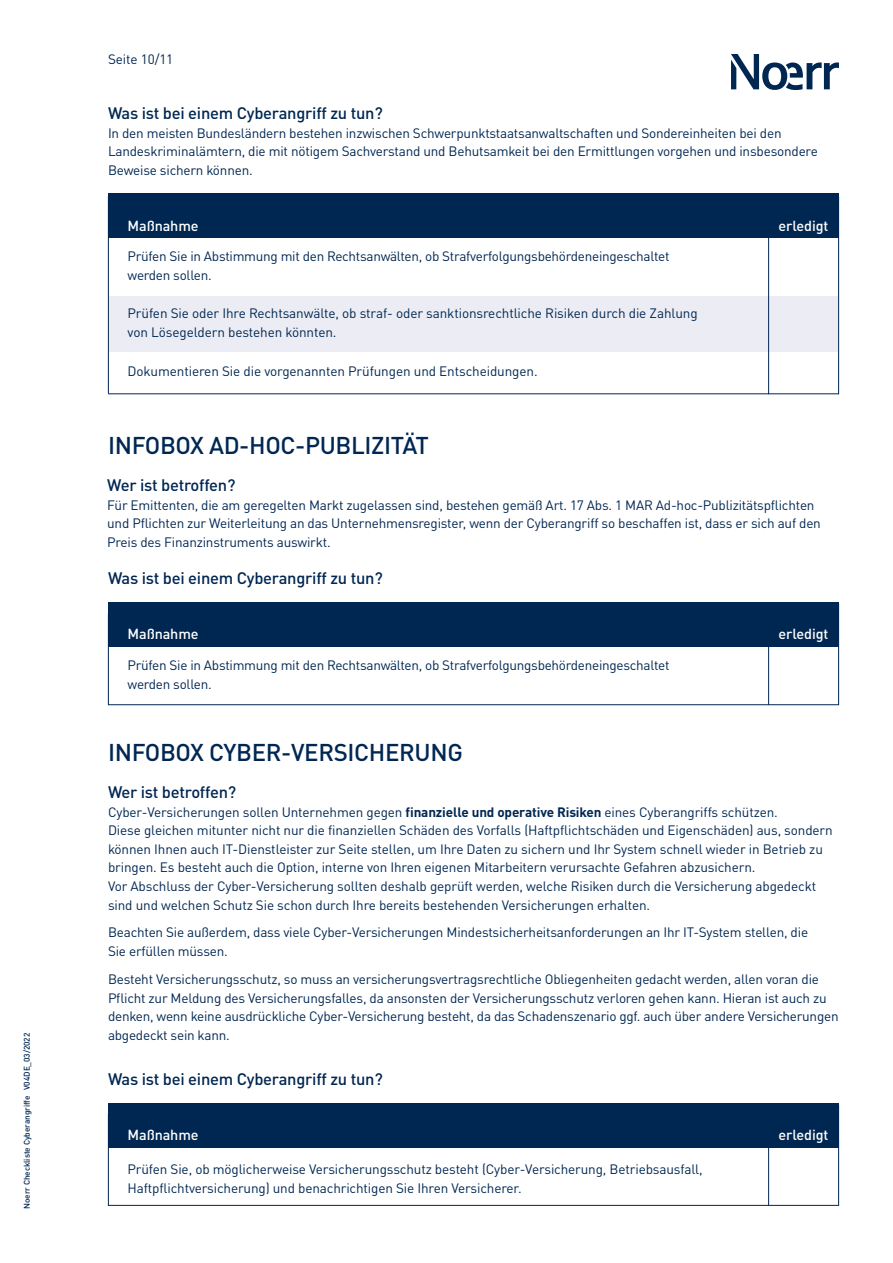
<style>
.page{position:relative;width:893px;height:1263px;background:#fff}
.page>*{position:absolute;margin:0;border:0;box-sizing:border-box;transform-origin:0 0}
.t1{font:500 24px "DIN Pro";letter-spacing:-.015em;color:#002752}
.t2{font:500 16.5px "DIN Pro";letter-spacing:-.015em;color:#002752}
.t3{font:500 14.4px "DIN Pro";letter-spacing:-.01em;color:#fff}
.t4{font:13.5px/18.6px "DIN Pro";letter-spacing:-.015em;color:#002752}
.t5{font:500 8.25px "DIN Pro";letter-spacing:-.01em;color:#002752}
.s1{font-weight:700}
</style>
<div class="page">
<div style="left:108px;top:194px;width:731px;height:44px;background:#002752"></div>
<div style="left:108px;top:296px;width:731px;height:56px;background:#ecedf4"></div>
<hr style="left:108px;top:196px;width:1px;height:197px;background:#002752">
<hr style="left:768px;top:194px;width:1px;height:200px;background:#002752">
<hr style="left:838px;top:197px;width:1px;height:197px;background:#002752">
<hr style="left:108px;top:393px;width:731px;height:1px;background:#002752">
<div style="left:108px;top:1103px;width:731px;height:45px;background:#002752"></div>
<hr style="left:108px;top:1114px;width:1px;height:92px;background:#002752">
<hr style="left:768px;top:1105px;width:1px;height:101px;background:#002752">
<hr style="left:838px;top:1105px;width:1px;height:101px;background:#002752">
<hr style="left:108px;top:1205px;width:731px;height:1px;background:#002752">
<div style="left:108px;top:602px;width:731px;height:45px;background:#002752"></div>
<hr style="left:108px;top:614px;width:1px;height:91px;background:#002752">
<hr style="left:768px;top:604px;width:1px;height:101px;background:#002752">
<hr style="left:838px;top:604px;width:1px;height:101px;background:#002752">
<hr style="left:108px;top:704px;width:731px;height:1px;background:#002752">
<svg style="left:731px;top:54px;width:108px;height:36px"></svg>
<p class="t5" style="left:20px;top:1209px;width:178px;rotate:-90deg">Noerr Checkliste Cyberangriffe V04DE_03/2022</p>
<p class="t4" style="left:108px;top:49px;width:67px">Seite 10/11</p>
<p class="t2" style="left:108px;top:101px;width:276px">Was ist bei einem Cyberangriff zu tun?</p>
<p class="t4" style="left:108px;top:123px;width:711px">In den meisten Bundesländern bestehen inzwischen Schwerpunktstaatsanwaltschaften und Sondereinheiten bei den<br>Landeskriminalämtern, die mit nötigem Sachverstand und Behutsamkeit bei den Ermittlungen vorgehen und insbesondere<br>Beweise sichern können.</p>
<p class="t3" style="left:128px;top:214px;width:73px">Maßnahme</p>
<p class="t3" style="left:778px;top:214px;width:51px">erledigt</p>
<p class="t4" style="left:128px;top:246px;width:543px">Prüfen Sie in Abstimmung mit den Rechtsanwälten, ob Strafverfolgungsbehördeneingeschaltet werden sollen.</p>
<p class="t4" style="left:128px;top:303px;width:572px">Prüfen Sie oder Ihre Rechtsanwälte, ob straf- oder sanktionsrechtliche Risiken durch die Zahlung von Lösegeldern bestehen könnten.</p>
<p class="t4" style="left:128px;top:361px;width:412px">Dokumentieren Sie die vorgenannten Prüfungen und Entscheidungen.</p>
<h1 class="t1" style="left:108px;top:427px;width:322px">INFOBOX AD-HOC-PUBLIZITÄT</h1>
<p class="t2" style="left:107px;top:472px;width:130px">Wer ist betroffen?</p>
<p class="t4" style="left:107px;top:495px;width:715px">Für Emittenten, die am geregelten Markt zugelassen sind, bestehen gemäß Art. 17 Abs. 1 MAR Ad-hoc-Publizitätspflichten und Pflichten zur Weiterleitung an das Unternehmensregister, wenn der Cyberangriff so beschaffen ist, dass er sich auf den<br>Preis des Finanzinstruments auswirkt.</p>
<p class="t2" style="left:108px;top:565px;width:276px">Was ist bei einem Cyberangriff zu tun?</p>
<p class="t3" style="left:128px;top:623px;width:73px">Maßnahme</p>
<p class="t3" style="left:778px;top:623px;width:51px">erledigt</p>
<p class="t4" style="left:128px;top:655px;width:543px">Prüfen Sie in Abstimmung mit den Rechtsanwälten, ob Strafverfolgungsbehördeneingeschaltet werden sollen.</p>
<h1 class="t1" style="left:108px;top:733px;width:357px">INFOBOX CYBER-VERSICHERUNG</h1>
<p class="t2" style="left:108px;top:779px;width:130px">Wer ist betroffen?</p>
<p class="t4" style="left:108px;top:801px;width:726px">Cyber-Versicherungen sollen Unternehmen gegen <span class="s1">finanzielle und operative Risiken</span> eines Cyberangriffs schützen.<br>Diese gleichen mitunter nicht nur die finanziellen Schäden des Vorfalls (Haftpflichtschäden und Eigenschäden) aus, sondern können Ihnen auch IT-Dienstleister zur Seite stellen, um Ihre Daten zu sichern und Ihr System schnell wieder in Betrieb zu bringen. Es besteht auch die Option, interne von Ihren eigenen Mitarbeitern verursachte Gefahren abzusichern.<br>Vor Abschluss der Cyber-Versicherung sollten deshalb geprüft werden, welche Risiken durch die Versicherung abgedeckt sind und welchen Schutz Sie schon durch Ihre bereits bestehenden Versicherungen erhalten.</p>
<p class="t4" style="left:108px;top:922px;width:702px">Beachten Sie außerdem, dass viele Cyber-Versicherungen Mindestsicherheitsanforderungen an Ihr IT-System stellen, die<br>Sie erfüllen müssen.</p>
<p class="t4" style="left:108px;top:969px;width:732px">Besteht Versicherungsschutz, so muss an versicherungsvertragsrechtliche Obliegenheiten gedacht werden, allen voran die Pflicht zur Meldung des Versicherungsfalles, da ansonsten der Versicherungsschutz verloren gehen kann. Hieran ist auch zu denken, wenn keine ausdrückliche Cyber-Versicherung besteht, da das Schadenszenario ggf. auch über andere Versicherungen abgedeckt sein kann.</p>
<p class="t2" style="left:108px;top:1066px;width:276px">Was ist bei einem Cyberangriff zu tun?</p>
<p class="t3" style="left:128px;top:1124px;width:73px">Maßnahme</p>
<p class="t3" style="left:778px;top:1124px;width:51px">erledigt</p>
<p class="t4" style="left:128px;top:1159px;width:577px">Prüfen Sie, ob möglicherweise Versicherungsschutz besteht (Cyber-Versicherung, Betriebsausfall,<br>Haftpflichtversicherung) und benachrichtigen Sie Ihren Versicherer.</p>
</div>
